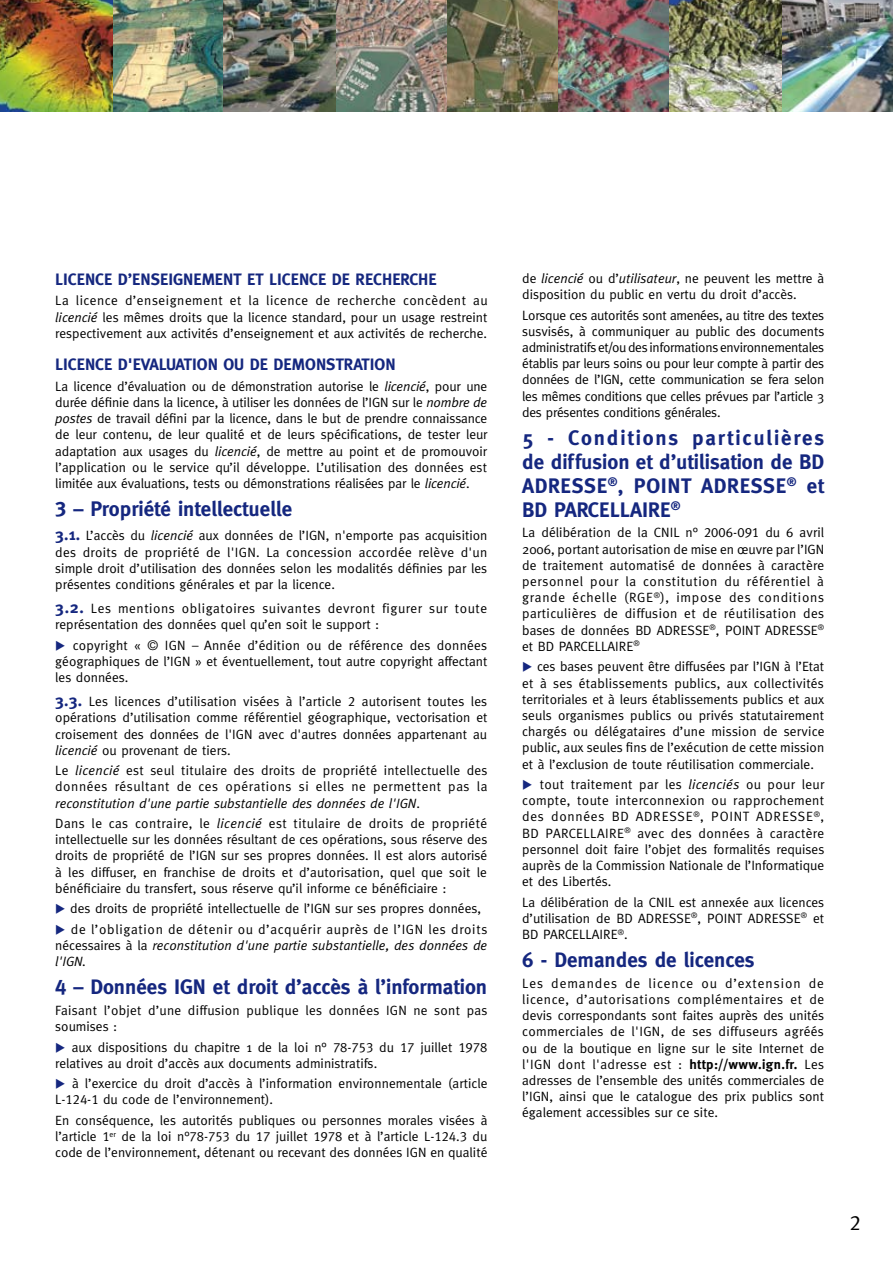
<style>
.page{position:relative;width:893px;height:1263px;background:#fff}
.page>*{position:absolute;margin:0;border:0;box-sizing:border-box;transform-origin:0 0}
.t1{font:700 21px/24px "Meta";color:#15277f;text-align:justify}
.t2{font:21px "Meta Caps";color:#000}
.t3{font:700 16.5px "Meta";color:#15277f}
.t4{font:13.5px/16.2px "Meta";color:#000;text-align:justify}
.t5{font:13.5px/16.2px "Meta";letter-spacing:.04em;color:#000}
.t6{font:13.5px/16.2px "Meta";letter-spacing:.02em;color:#000}
.s1{font-style:italic}
.s2{font-family:"Meta Bold Caps";font-weight:400}
.s3{font-weight:700;font-size:16.5px;color:#15277f}
.s4{color:#15277f}
.s5{font-family:"Meta Caps"}
.s6{font-weight:700}
</style>
<div class="page">
<img style="left:0;top:0;width:893px;height:112px">
<p class="t3" style="left:55px;top:270px;width:383px">LICENCE D’ENSEIGNEMENT ET LICENCE DE RECHERCHE</p>
<p class="t4" style="left:55px;top:292px;width:434px">La licence d’enseignement et la licence de recherche concèdent au <span class="s1">licencié</span> les mêmes droits que la licence standard, pour un usage restreint respectivement aux activités d’enseignement et aux activités de recherche.</p>
<p class="t3" style="left:55px;top:355px;width:342px">LICENCE D'EVALUATION OU DE DEMONSTRATION</p>
<p class="t4" style="left:55px;top:378px;width:434px">La licence d’évaluation ou de démonstration autorise le <span class="s1">licencié</span>, pour une durée définie dans la licence, à utiliser les données de l’IGN sur le <span class="s1">nombre de postes</span> de travail défini par la licence, dans le but de prendre connaissance de leur contenu, de leur qualité et de leurs spécifications, de tester leur adaptation aux usages du <span class="s1">licencié</span>, de mettre au point et de promouvoir l’application ou le service qu’il développe. L’utilisation des données est limitée aux évaluations, tests ou démonstrations réalisées par le <span class="s1">licencié</span>.</p>
<h1 class="t1" style="left:55px;top:497px;width:238px"><span class="s2">3</span> – Propriété intellectuelle</h1>
<p class="t4" style="left:55px;top:527px;width:434px"><span class="s3">3.1.</span> L’accès du <span class="s1">licencié</span> aux données de l’IGN, n'emporte pas acquisition des droits de propriété de l'IGN. La concession accordée relève d'un simple droit d’utilisation des données selon les modalités définies par les présentes conditions générales et par la licence.</p>
<p class="t5" style="left:55px;top:600px;width:433px"><span class="s3">3.2.</span> Les mentions obligatoires suivantes devront figurer sur toute représentation des données quel qu’en soit le support :</p>
<p class="t4" style="left:55px;top:637px;width:434px"><span class="s4">◆</span> copyright « © IGN – Année d’édition ou de référence des données géographiques de l’IGN » et éventuellement, tout autre copyright affectant les données.</p>
<p class="t4" style="left:55px;top:693px;width:434px"><span class="s3">3.3.</span> Les licences d’utilisation visées à l’article <span class="s5">2</span> autorisent toutes les opérations d’utilisation comme référentiel géographique, vectorisation et croisement des données de l'IGN avec d'autres données appartenant au <span class="s1">licencié</span> ou provenant de tiers.</p>
<p class="t4" style="left:55px;top:762px;width:434px">Le <span class="s1">licencié</span> est seul titulaire des droits de propriété intellectuelle des données résultant de ces opérations si elles ne permettent pas la <span class="s1">reconstitution d'une partie substantielle des données de l'IGN</span>.</p>
<p class="t4" style="left:55px;top:815px;width:434px">Dans le cas contraire, le <span class="s1">licencié</span> est titulaire de droits de propriété intellectuelle sur les données résultant de ces opérations, sous réserve des droits de propriété de l’IGN sur ses propres données. Il est alors autorisé à les diffuser, en franchise de droits et d’autorisation, quel que soit le bénéficiaire du transfert, sous réserve qu’il informe ce bénéficiaire :</p>
<p class="t4" style="left:55px;top:900px;width:427px"><span class="s4">◆</span> des droits de propriété intellectuelle de l’IGN sur ses propres données,</p>
<p class="t4" style="left:55px;top:921px;width:434px"><span class="s4">◆</span> de l’obligation de détenir ou d’acquérir auprès de l’IGN les droits nécessaires à la <span class="s1">reconstitution d'une partie substantielle, des données de l'IGN.</span></p>
<h1 class="t1" style="left:55px;top:975px;width:433px"><span class="s2">4</span> – Données IGN et droit d’accès à l’information</h1>
<p class="t6" style="left:55px;top:1002px;width:434px">Faisant l’objet d’une diffusion publique les données IGN ne sont pas soumises :</p>
<p class="t4" style="left:55px;top:1038px;width:434px"><span class="s4">◆</span> aux dispositions du chapitre 1 de la loi n° <span class="s5">78-753</span> du <span class="s5">17</span> juillet <span class="s5">1978 </span>relatives au droit d’accès aux documents administratifs.</p>
<p class="t4" style="left:55px;top:1075px;width:434px"><span class="s4">◆</span> à l’exercice du droit d’accès à l’information environnementale (article<br>L-<span class="s5">124-1</span> du code de l’environnement).</p>
<p class="t4" style="left:55px;top:1112px;width:434px">En conséquence, les autorités publiques ou personnes morales visées à l’article <span class="s5">1</span><sup>er</sup> de la loi n°<span class="s5">78-753</span> du <span class="s5">17</span> juillet <span class="s5">1978</span> et à l’article L-<span class="s5">124.3</span> du code de l’environnement, détenant ou recevant des données IGN en qualité</p>
<p class="t4" style="left:522px;top:270px;width:304px">de <span class="s1">licencié</span> ou d’<span class="s1">utilisateur</span>, ne peuvent les mettre à disposition du public en vertu du droit d’accès.</p>
<p class="t4" style="left:522px;top:307px;width:304px">Lorsque ces autorités sont amenées, au titre des textes susvisés, à communiquer au public des documents administratifs et/ou des informations environnementales établis par leurs soins ou pour leur compte à partir des données de l’IGN, cette communication se fera selon les mêmes conditions que celles prévues par l’article 3 des présentes conditions générales.</p>
<h1 class="t1" style="left:522px;top:426px;width:304px">5 - Conditions particulières de diffusion et d’utilisation de BD ADRESSE<sup>®</sup>, POINT ADRESSE<sup>®</sup> et BD PARCELLAIRE<sup>®</sup></h1>
<p class="t4" style="left:522px;top:524px;width:304px">La délibération de la CNIL n° <span class="s5">2006-091</span> du <span class="s5">6</span> avril 2006, portant autorisation de mise en œuvre par l’IGN de traitement automatisé de données à caractère personnel pour la constitution du référentiel à grande échelle (RGE<sup>®</sup>), impose des conditions particulières de diffusion et de réutilisation des bases de données BD ADRESSE<sup>®</sup>, POINT ADRESSE<sup>® </sup>et BD PARCELLAIRE<sup>®</sup></p>
<p class="t4" style="left:522px;top:658px;width:304px"><span class="s4">◆</span> ces bases peuvent être diffusées par l’IGN à l’Etat et à ses établissements publics, aux collectivités territoriales et à leurs établissements publics et aux seuls organismes publics ou privés statutairement chargés ou délégataires d’une mission de service public, aux seules fins de l’exécution de cette mission et à l’exclusion de toute réutilisation commerciale.</p>
<p class="t4" style="left:522px;top:776px;width:304px"><span class="s4">◆</span> tout traitement par les <span class="s1">licenciés</span> ou pour leur compte, toute interconnexion ou rapprochement des données BD ADRESSE<sup>®</sup>, POINT ADRESSE<sup>®</sup>, BD PARCELLAIRE<sup>®</sup> avec des données à caractère personnel doit faire l’objet des formalités requises auprès de la Commission Nationale de l’Informatique et des Libertés.</p>
<p class="t4" style="left:522px;top:894px;width:304px">La délibération de la CNIL est annexée aux licences d’utilisation de BD ADRESSE<sup>®</sup>, POINT ADRESSE<sup>®</sup> et BD PARCELLAIRE<sup>®</sup>.</p>
<h1 class="t1" style="left:522px;top:948px;width:234px">6 - Demandes de licences</h1>
<p class="t4" style="left:522px;top:975px;width:304px">Les demandes de licence ou d’extension de licence, d’autorisations complémentaires et de devis correspondants sont faites auprès des unités commerciales de l'IGN, de ses diffuseurs agréés ou de la boutique en ligne sur le site Internet de l'IGN dont l'adresse est : <span class="s6">http://www.ign.fr.</span> Les adresses de l’ensemble des unités commerciales de l’IGN, ainsi que le catalogue des prix publics sont également accessibles sur ce site.</p>
<h1 class="t2" style="left:850px;top:1211px;width:13px">2</h1>
</div>
